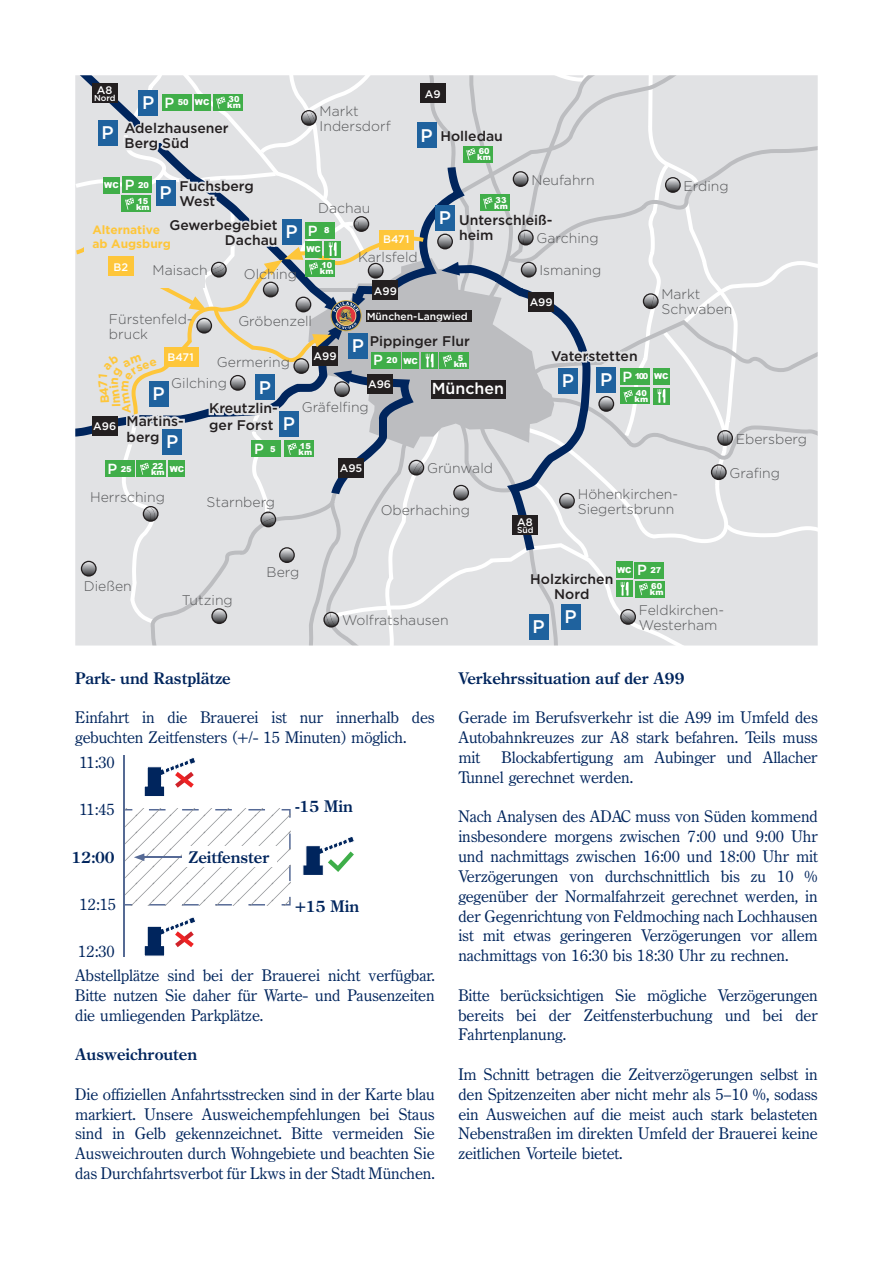
<style>
.page{position:relative;width:893px;height:1263px;background:#fff}
.page>*{position:absolute;margin:0;border:0;box-sizing:border-box;transform-origin:0 0}
.t1{font:500 18.3px "Gotham";color:#fff}
.t2{font:16.5px/19.8px "Ceo Reg";color:#00255d;text-align:justify}
.t3{font:16.5px "Ceo Bol";color:#00255d}
.t4{font:500 15.9px "Gotham";color:#fff}
.t5{font:500 14.7px "Gotham";color:#fff}
.t6{font:300 13.95px/15px "Gotham";color:#57585a}
.t7{font:500 13.95px/15px "Gotham";color:#231f20}
.t8{font:700 12px/14.4px "Gotham";color:#fec63a}
.t9{font:500 10.95px "Gotham";color:#fff}
.t10{font:500 10.2px "Gotham";color:#fff}
.t11{font:500 8.55px "Gotham";color:#fff}
.t12{font:900 8.1px/6px "Arial";color:#fff}
.s1{font-family:"Gotham";font-weight:500;font-size:14.7px}
</style>
<div class="page">
<hr style="left:123px;top:755px;width:2px;height:201px;background:#556a94">
<svg style="left:125px;top:809px;width:166px;height:96px"></svg>
<svg style="left:144px;top:757px;width:51px;height:39px"></svg>
<svg style="left:144px;top:917px;width:52px;height:39px"></svg>
<svg style="left:303px;top:836px;width:51px;height:39px"></svg>
<svg style="left:75px;top:75px;width:743px;height:571px;background:#ced3d5"></svg>
<p class="t9" style="left:97px;top:83px;width:17px">A8</p>
<p class="t11" style="left:94px;top:92px;width:23px">Nord</p>
<p class="t1" style="left:142px;top:90px;width:14px">P</p>
<p class="t7" style="left:125px;top:121px;width:106px">Adelzhausener<br>Berg Süd</p>
<p class="t7" style="left:180px;top:178px;width:76px">Fuchsberg<br>West</p>
<p class="t12" style="left:195px;top:99px;width:16px">WC</p>
<p class="t12" style="left:229px;top:96px;width:12px">30</p>
<p class="t12" style="left:164px;top:99px;width:26px"><span class="s1">P</span> 50</p>
<p class="t12" style="left:227px;top:102px;width:15px">km</p>
<p class="t1" style="left:102px;top:121px;width:14px">P</p>
<p class="t12" style="left:125px;top:182px;width:26px"><span class="s1">P</span> 20</p>
<p class="t12" style="left:104px;top:182px;width:16px">WC</p>
<p class="t1" style="left:159px;top:181px;width:14px">P</p>
<p class="t12" style="left:136px;top:197px;width:15px">15 km</p>
<p class="t7" style="left:169px;top:217px;width:110px;text-align:right">Gewerbegebiet<br>Dachau</p>
<p class="t8" style="left:93px;top:222px;width:80px">Alternative ab Augsburg</p>
<p class="t1" style="left:286px;top:220px;width:14px">P</p>
<p class="t9" style="left:114px;top:260px;width:16px">B2</p>
<p class="t6" style="left:153px;top:262px;width:57px">Maisach</p>
<p class="t6" style="left:244px;top:266px;width:55px">Olching</p>
<p class="t6" style="left:320px;top:103px;width:73px">Markt<br>Indersdorf</p>
<p class="t9" style="left:425px;top:87px;width:17px">A9</p>
<p class="t1" style="left:420px;top:123px;width:14px">P</p>
<p class="t7" style="left:440px;top:128px;width:64px">Holledau</p>
<p class="t12" style="left:477px;top:148px;width:15px">60 km</p>
<p class="t6" style="left:531px;top:172px;width:65px">Neufahrn</p>
<p class="t6" style="left:318px;top:200px;width:54px">Dachau</p>
<p class="t5" style="left:308px;top:221px;width:23px">P <sup>8</sup></p>
<p class="t9" style="left:383px;top:232px;width:28px">B471</p>
<p class="t12" style="left:307px;top:246px;width:16px">WC</p>
<p class="t12" style="left:320px;top:262px;width:15px">10 km</p>
<p class="t6" style="left:358px;top:249px;width:61px">Karlsfeld</p>
<p class="t9" style="left:374px;top:284px;width:25px">A99</p>
<p class="t1" style="left:439px;top:206px;width:14px">P</p>
<p class="t12" style="left:494px;top:197px;width:15px">33 km</p>
<p class="t7" style="left:459px;top:213px;width:95px">Unterschleiß&shy;heim</p>
<p class="t6" style="left:536px;top:230px;width:64px">Garching</p>
<p class="t6" style="left:539px;top:262px;width:63px">Ismaning</p>
<p class="t9" style="left:530px;top:295px;width:25px">A99</p>
<p class="t6" style="left:109px;top:311px;width:85px">Fürstenfeld&shy;bruck</p>
<p class="t6" style="left:238px;top:314px;width:75px">Gröbenzell</p>
<p class="t6" style="left:217px;top:354px;width:75px">Germering</p>
<p class="t9" style="left:314px;top:349px;width:25px">A99</p>
<p class="t9" style="left:168px;top:350px;width:28px">B471</p>
<p class="t10" style="left:367px;top:310px;width:103px">München-Langwied</p>
<p class="t7" style="left:370px;top:334px;width:102px">Pippinger Flur</p>
<p class="t1" style="left:352px;top:334px;width:14px">P</p>
<p class="t12" style="left:403px;top:357px;width:16px">WC</p>
<p class="t12" style="left:458px;top:354px;width:7px">5</p>
<p class="t12" style="left:373px;top:357px;width:26px"><span class="s1">P</span> 20</p>
<p class="t12" style="left:454px;top:360px;width:15px">km</p>
<p class="t7" style="left:551px;top:348px;width:88px">Vaterstetten</p>
<p class="t6" style="left:684px;top:178px;width:47px">Erding</p>
<p class="t6" style="left:661px;top:286px;width:73px">Markt<br>Schwaben</p>
<p class="t9" style="left:93px;top:419px;width:25px">A96</p>
<p class="t6" style="left:171px;top:376px;width:57px">Gilching</p>
<p class="t9" style="left:368px;top:377px;width:25px">A96</p>
<p class="t1" style="left:259px;top:375px;width:14px">P</p>
<p class="t1" style="left:152px;top:382px;width:14px">P</p>
<p class="t6" style="left:302px;top:399px;width:69px">Gräfelfing</p>
<p class="t7" style="left:209px;top:400px;width:70px;line-height:16.8px">Kreutzlin&shy;ger Forst</p>
<p class="t7" style="left:127px;top:412px;width:59px;line-height:16.8px">Martins&shy;berg</p>
<p class="t1" style="left:283px;top:411px;width:14px">P</p>
<p class="t1" style="left:166px;top:430px;width:14px">P</p>
<p class="t12" style="left:300px;top:443px;width:12px">15</p>
<p class="t5" style="left:254px;top:439px;width:23px">P <sup>5</sup></p>
<p class="t12" style="left:299px;top:449px;width:15px">km</p>
<p class="t12" style="left:152px;top:464px;width:33px">22 WC</p>
<p class="t12" style="left:107px;top:465px;width:26px"><span class="s1">P</span> 25</p>
<p class="t12" style="left:151px;top:468px;width:15px">km</p>
<p class="t9" style="left:340px;top:461px;width:24px">A95</p>
<p class="t4" style="left:432px;top:378px;width:74px">München</p>
<p class="t6" style="left:427px;top:460px;width:67px">Grünwald</p>
<p class="t6" style="left:90px;top:489px;width:76px">Herrsching</p>
<p class="t6" style="left:207px;top:494px;width:70px">Starnberg</p>
<p class="t6" style="left:381px;top:502px;width:91px">Oberhaching</p>
<p class="t9" style="left:517px;top:514px;width:17px">A8</p>
<p class="t11" style="left:517px;top:524px;width:18px">Süd</p>
<p class="t1" style="left:562px;top:369px;width:14px">P</p>
<p class="t1" style="left:600px;top:368px;width:14px">P</p>
<p class="t12" style="left:623px;top:373px;width:27px"><span class="s1">P</span> 100</p>
<p class="t12" style="left:654px;top:373px;width:16px">WC</p>
<p class="t12" style="left:635px;top:390px;width:15px">40 km</p>
<p class="t6" style="left:578px;top:486px;width:102px">Höhenkirchen-<br>Siegertsbrunn</p>
<p class="t6" style="left:736px;top:431px;width:73px">Ebersberg</p>
<p class="t6" style="left:729px;top:465px;width:52px">Grafing</p>
<p class="t6" style="left:84px;top:578px;width:49px">Dießen</p>
<p class="t6" style="left:182px;top:592px;width:52px">Tutzing</p>
<p class="t6" style="left:267px;top:564px;width:34px">Berg</p>
<p class="t12" style="left:637px;top:567px;width:26px"><span class="s1">P</span> 27</p>
<p class="t12" style="left:617px;top:566px;width:16px">WC</p>
<p class="t7" style="left:530px;top:571px;width:85px;text-align:center">Holzkirchen<br>Nord</p>
<p class="t12" style="left:650px;top:583px;width:15px">60 km</p>
<p class="t6" style="left:639px;top:602px;width:87px">Feldkirchen-</p>
<p class="t1" style="left:565px;top:605px;width:14px">P</p>
<p class="t6" style="left:342px;top:612px;width:108px">Wolfratshausen</p>
<p class="t6" style="left:639px;top:617px;width:80px">Westerham</p>
<p class="t1" style="left:532px;top:615px;width:14px">P</p>
<p class="t3" style="left:75px;top:668px;width:157px">Park- und Rastplätze</p>
<p class="t2" style="left:75px;top:708px;width:361px">Einfahrt in die Brauerei ist nur innerhalb des gebuchten Zeitfensters (+/- 15 Minuten) möglich.</p>
<p class="t2" style="left:80px;top:753px;width:37px">11:30</p>
<p class="t2" style="left:80px;top:800px;width:37px">11:45</p>
<p class="t3" style="left:72px;top:847px;width:45px">12:00</p>
<p class="t3" style="left:189px;top:847px;width:82px">Zeitfenster</p>
<p class="t2" style="left:80px;top:894px;width:38px">12:15</p>
<p class="t2" style="left:78px;top:941px;width:38px">12:30</p>
<p class="t3" style="left:295px;top:796px;width:59px">-15 Min</p>
<p class="t3" style="left:295px;top:897px;width:66px">+15 Min</p>
<p class="t2" style="left:75px;top:965px;width:361px">Abstellplätze sind bei der Brauerei nicht verfügbar.<br>Bitte nutzen Sie daher für Warte- und Pausenzeiten die umliegenden Parkplätze.</p>
<p class="t3" style="left:75px;top:1045px;width:123px">Ausweichrouten</p>
<p class="t2" style="left:75px;top:1084px;width:361px">Die offiziellen Anfahrtsstrecken sind in der Karte blau markiert. Unsere Ausweichempfehlungen bei Staus sind in Gelb gekennzeichnet. Bitte vermeiden Sie Ausweichrouten durch Wohngebiete und beachten Sie das Durchfahrtsverbot für Lkws in der Stadt München.</p>
<p class="t3" style="left:458px;top:668px;width:228px">Verkehrssituation auf der A99</p>
<p class="t2" style="left:458px;top:708px;width:361px">Gerade im Berufsverkehr ist die A99 im Umfeld des Autobahnkreuzes zur A8 stark befahren. Teils muss mit</p>
<p class="t2" style="left:458px;top:747px;width:361px;text-indent:43px">Blockabfertigung am Aubinger und Allacher<br>Tunnel gerechnet werden.</p>
<p class="t2" style="left:458px;top:807px;width:361px">Nach Analysen des ADAC muss von Süden kommend insbesondere morgens zwischen 7:00 und 9:00 Uhr und nachmittags zwischen 16:00 und 18:00 Uhr mit Verzögerungen von durchschnittlich bis zu 10 % gegenüber der Normalfahrzeit gerechnet werden, in der Gegenrichtung von Feldmoching nach Lochhausen ist mit etwas geringeren Verzögerungen vor allem nachmittags von 16:30 bis 18:30 Uhr zu rechnen.</p>
<p class="t2" style="left:458px;top:985px;width:361px">Bitte berücksichtigen Sie mögliche Verzögerungen bereits bei der Zeitfensterbuchung und bei der Fahrtenplanung.</p>
<p class="t2" style="left:458px;top:1064px;width:361px">Im Schnitt betragen die Zeitverzögerungen selbst in den Spitzenzeiten aber nicht mehr als 5–10 %, sodass ein Ausweichen auf die meist auch stark belasteten Nebenstraßen im direkten Umfeld der Brauerei keine zeitlichen Vorteile bietet.</p>
</div>
